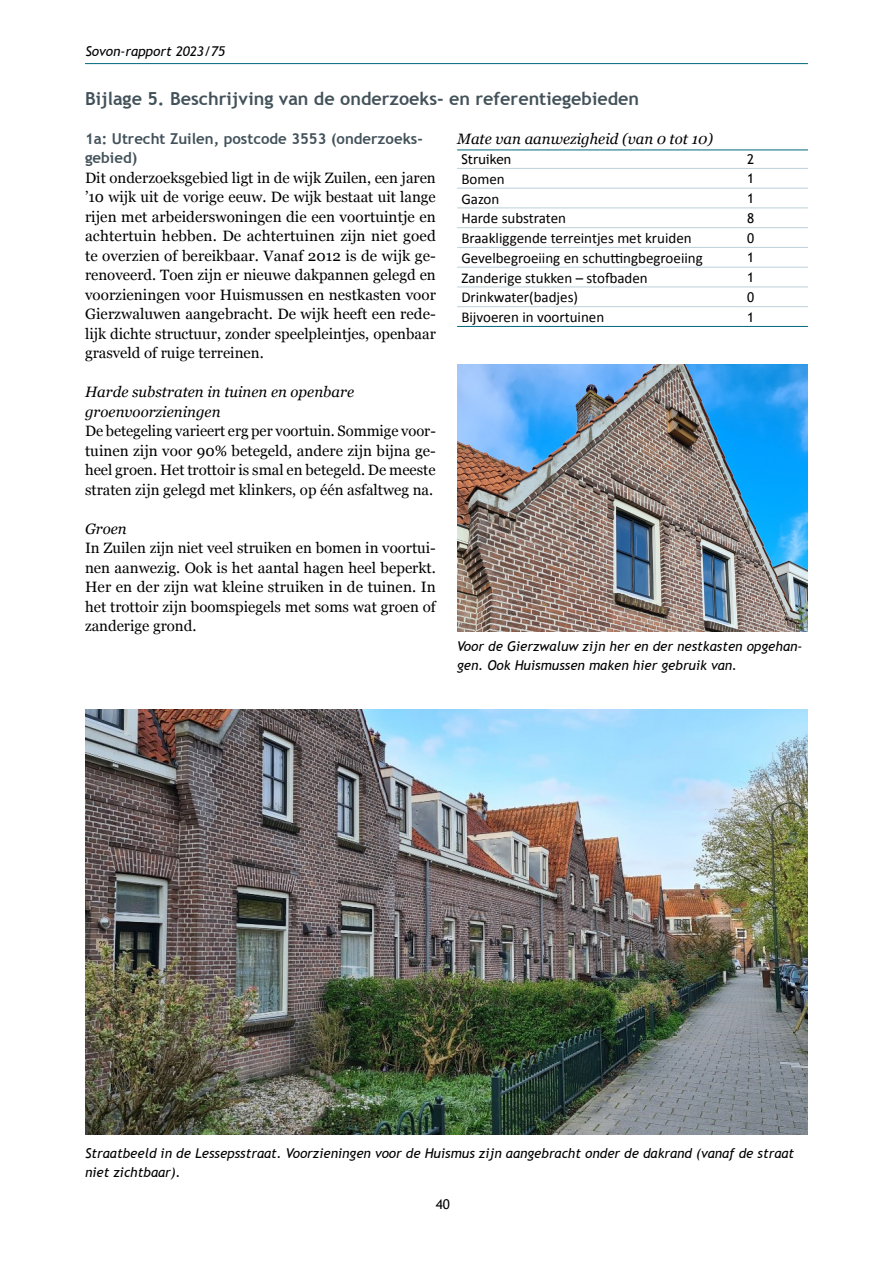
<style>
.page{position:relative;width:893px;height:1263px;background:#fff}
.page>*{position:absolute;margin:0;border:0;box-sizing:border-box;transform-origin:0 0}
.paragraaf{font:700 18px "Trebuchet MS";color:#43525a}
.hoofdtekst{font:15px/19.5px "Georgia";color:#000;text-align:justify}
.tabel{font:15px "Calibri";color:#000}
.subsub{font:italic 15px/19.5px "Georgia";color:#000}
.sub{font:700 15px/19.5px "Trebuchet MS";color:#43525a}
.bij-opschrift{font:italic 13.5px/19.5px "Trebuchet MS";color:#000}
.tabel-2{font:13.5px "Trebuchet MS";color:#000}
</style>
<div class="page">
<img style="left:85px;top:709px;width:723px;height:425px">
<img style="left:457px;top:365px;width:351px;height:266px">
<hr style="left:457px;top:168px;width:286px;height:1px;background:#bdd0d8">
<hr style="left:743px;top:168px;width:65px;height:1px;background:#bdd0d8">
<hr style="left:457px;top:188px;width:286px;height:1px;background:#bdd0d8">
<hr style="left:743px;top:188px;width:65px;height:1px;background:#bdd0d8">
<hr style="left:457px;top:208px;width:286px;height:1px;background:#bdd0d8">
<hr style="left:743px;top:208px;width:65px;height:1px;background:#bdd0d8">
<hr style="left:457px;top:227px;width:286px;height:1px;background:#bdd0d8">
<hr style="left:743px;top:227px;width:65px;height:1px;background:#bdd0d8">
<hr style="left:457px;top:247px;width:286px;height:1px;background:#bdd0d8">
<hr style="left:743px;top:247px;width:65px;height:1px;background:#bdd0d8">
<hr style="left:457px;top:267px;width:286px;height:1px;background:#bdd0d8">
<hr style="left:743px;top:267px;width:65px;height:1px;background:#bdd0d8">
<hr style="left:457px;top:287px;width:286px;height:1px;background:#bdd0d8">
<hr style="left:743px;top:287px;width:65px;height:1px;background:#bdd0d8">
<hr style="left:457px;top:306px;width:286px;height:1px;background:#bdd0d8">
<hr style="left:743px;top:306px;width:65px;height:1px;background:#bdd0d8">
<hr style="left:457px;top:150px;width:286px;height:1px;background:#00677d">
<hr style="left:743px;top:150px;width:65px;height:1px;background:#00677d">
<hr style="left:457px;top:326px;width:286px;height:1px;background:#00677d">
<hr style="left:743px;top:326px;width:65px;height:1px;background:#00677d">
<hr style="left:85px;top:63px;width:723px;height:1px;background:#00677d">
<p class="bij-opschrift" style="left:85px;top:42px;width:141px">Sovon-rapport 2023/75</p>
<h3 class="paragraaf" style="left:85px;top:87px;width:556px">Bijlage 5. Beschrijving van de onderzoeks- en referentiegebieden</h3>
<h4 class="sub" style="left:85px;top:128px;width:339px">1a: Utrecht Zuilen, postcode 3553 (onderzoeks&shy;gebied)</h4>
<p class="hoofdtekst" style="left:85px;top:167px;width:352px">Dit onderzoeksgebied ligt in de wijk Zuilen, een jaren ’10 wijk uit de vorige eeuw. De wijk bestaat uit lange rijen met arbeiderswoningen die een voortuintje en achtertuin hebben. De achtertuinen zijn niet goed te overzien of bereikbaar. Vanaf 2012 is de wijk ge&shy;renoveerd. Toen zijn er nieuwe dakpannen gelegd en voorzieningen voor Huismussen en nestkasten voor Gierzwaluwen aangebracht. De wijk heeft een rede&shy;lijk dichte structuur, zonder speelpleintjes, openbaar grasveld of ruige terreinen.</p>
<h5 class="subsub" style="left:85px;top:382px;width:271px">Harde substraten in tuinen en openbare groenvoorzieningen</h5>
<p class="hoofdtekst" style="left:85px;top:420px;width:352px">De betegeling varieert erg per voortuin. Sommige voor&shy;tuinen zijn voor 90% betegeld, andere zijn bijna ge&shy;heel groen. Het trottoir is smal en betegeld. De meeste straten zijn gelegd met klinkers, op één asfaltweg na.</p>
<h5 class="subsub" style="left:85px;top:518px;width:43px">Groen</h5>
<p class="hoofdtekst" style="left:85px;top:537px;width:352px">In Zuilen zijn niet veel struiken en bomen in voortui&shy;nen aanwezig. Ook is het aantal hagen heel beperkt.<br>Her en der zijn wat kleine struiken in de tuinen. In het trottoir zijn boomspiegels met soms wat groen of zanderige grond.</p>
<h5 class="subsub" style="left:457px;top:128px;width:257px">Mate van aanwezigheid (van 0 tot 10)</h5>
<p class="tabel-2" style="left:461px;top:151px;width:51px">Struiken</p>
<p class="tabel-2" style="left:747px;top:151px;width:9px">2</p>
<p class="tabel" style="left:461px;top:168px;width:45px">Bomen</p>
<p class="tabel-2" style="left:747px;top:170px;width:9px">1</p>
<p class="tabel" style="left:461px;top:188px;width:40px">Gazon</p>
<p class="tabel-2" style="left:747px;top:190px;width:9px">1</p>
<p class="tabel" style="left:461px;top:208px;width:106px">Harde substraten</p>
<p class="tabel-2" style="left:747px;top:210px;width:9px">8</p>
<p class="tabel" style="left:461px;top:228px;width:232px">Braakliggende terreintjes met kruiden</p>
<p class="tabel-2" style="left:747px;top:230px;width:9px">0</p>
<p class="tabel" style="left:461px;top:248px;width:243px">Gevelbegroeiing en schuttingbegroeiing</p>
<p class="tabel-2" style="left:747px;top:250px;width:9px">1</p>
<p class="tabel" style="left:461px;top:267px;width:188px">Zanderige stukken – stofbaden</p>
<p class="tabel-2" style="left:747px;top:269px;width:9px">1</p>
<p class="tabel" style="left:461px;top:287px;width:118px">Drinkwater(badjes)</p>
<p class="tabel-2" style="left:747px;top:289px;width:9px">0</p>
<p class="tabel" style="left:461px;top:307px;width:144px">Bijvoeren in voortuinen</p>
<p class="tabel-2" style="left:747px;top:309px;width:9px">1</p>
<p class="bij-opschrift" style="left:457px;top:636px;width:347px">Voor de Gierzwaluw zijn her en der nestkasten opgehan&shy;gen. Ook Huismussen maken hier gebruik van.</p>
<p class="bij-opschrift" style="left:85px;top:1143px;width:711px">Straatbeeld in de Lessepsstraat. Voorzieningen voor de Huismus zijn aangebracht onder de dakrand (vanaf de straat niet zichtbaar).</p>
<p class="tabel-2" style="left:436px;top:1196px;width:16px">40</p>
</div>
